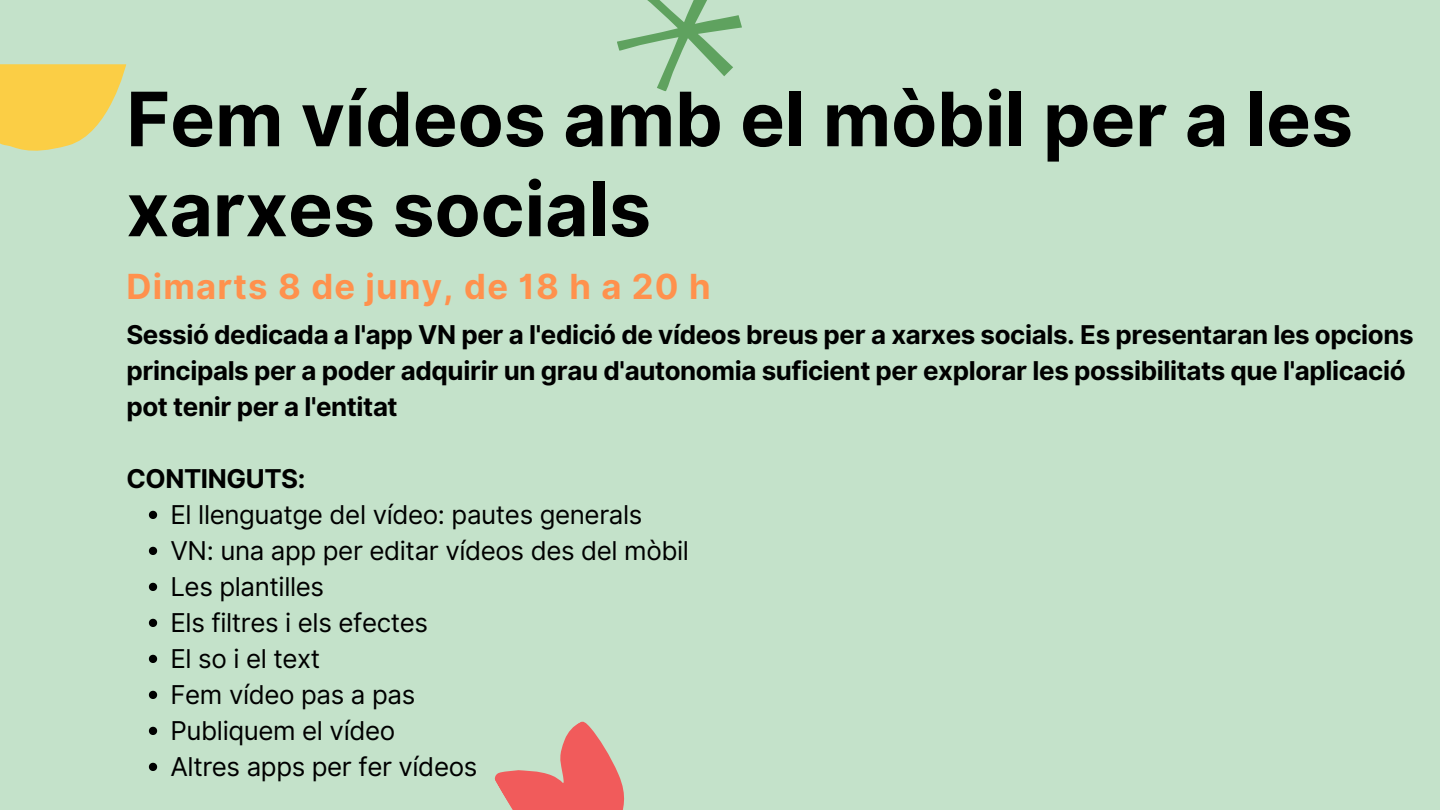
<style>
.page{position:relative;width:1440px;height:810px;background:#c4e2ca}
.page>*{position:absolute;margin:0;border:0;box-sizing:border-box;transform-origin:0 0}
.t1{font:700 75px/90px "Inter";color:#000}
.t2{font:700 34.6px "Inter";letter-spacing:.035em;color:#ff914d}
.t3{font:700 25.9px/36px "Inter";letter-spacing:-.015em;color:#000}
.t4{font:25.9px "Inter";letter-spacing:-.015em;color:#000}
</style>
<div class="page">
<svg style="left:149px;top:511px;width:8px;height:8px"></svg>
<svg style="left:149px;top:547px;width:8px;height:8px"></svg>
<svg style="left:149px;top:583px;width:8px;height:8px"></svg>
<svg style="left:149px;top:619px;width:8px;height:8px"></svg>
<svg style="left:149px;top:655px;width:8px;height:8px"></svg>
<svg style="left:149px;top:691px;width:8px;height:8px"></svg>
<svg style="left:149px;top:727px;width:8px;height:8px"></svg>
<svg style="left:149px;top:763px;width:8px;height:8px"></svg>
<svg style="left:494px;top:721px;width:131px;height:89px"></svg>
<svg style="left:0;top:65px;width:126px;height:86px"></svg>
<svg style="left:617px;top:0;width:125px;height:92px"></svg>
<p class="t1" style="left:126px;top:74px;width:1228px">Fem vídeos amb el mòbil per a les xarxes socials</p>
<p class="t2" style="left:126px;top:266px;width:586px">Dimarts 8 de juny, de 18 h a 20 h</p>
<p class="t3" style="left:126px;top:316px;width:1289px">Sessió dedicada a l'app VN per a l'edició de vídeos breus per a xarxes socials. Es presentaran les opcions principals per a poder adquirir un grau d'autonomia suficient per explorar les possibilitats que l'aplicació pot tenir per a l'entitat</p>
<p class="t3" style="left:126px;top:460px;width:181px">CONTINGUTS:</p>
<p class="t4" style="left:170px;top:499px;width:473px">El llenguatge del vídeo: pautes generals</p>
<p class="t4" style="left:170px;top:535px;width:520px">VN: una app per editar vídeos des del mòbil</p>
<p class="t4" style="left:170px;top:571px;width:155px">Les plantilles</p>
<p class="t4" style="left:170px;top:607px;width:259px">Els filtres i els efectes</p>
<p class="t4" style="left:170px;top:643px;width:151px">El so i el text</p>
<p class="t4" style="left:170px;top:679px;width:246px">Fem vídeo pas a pas</p>
<p class="t4" style="left:170px;top:715px;width:226px">Publiquem el vídeo</p>
<p class="t4" style="left:170px;top:751px;width:308px">Altres apps per fer vídeos</p>
</div>
